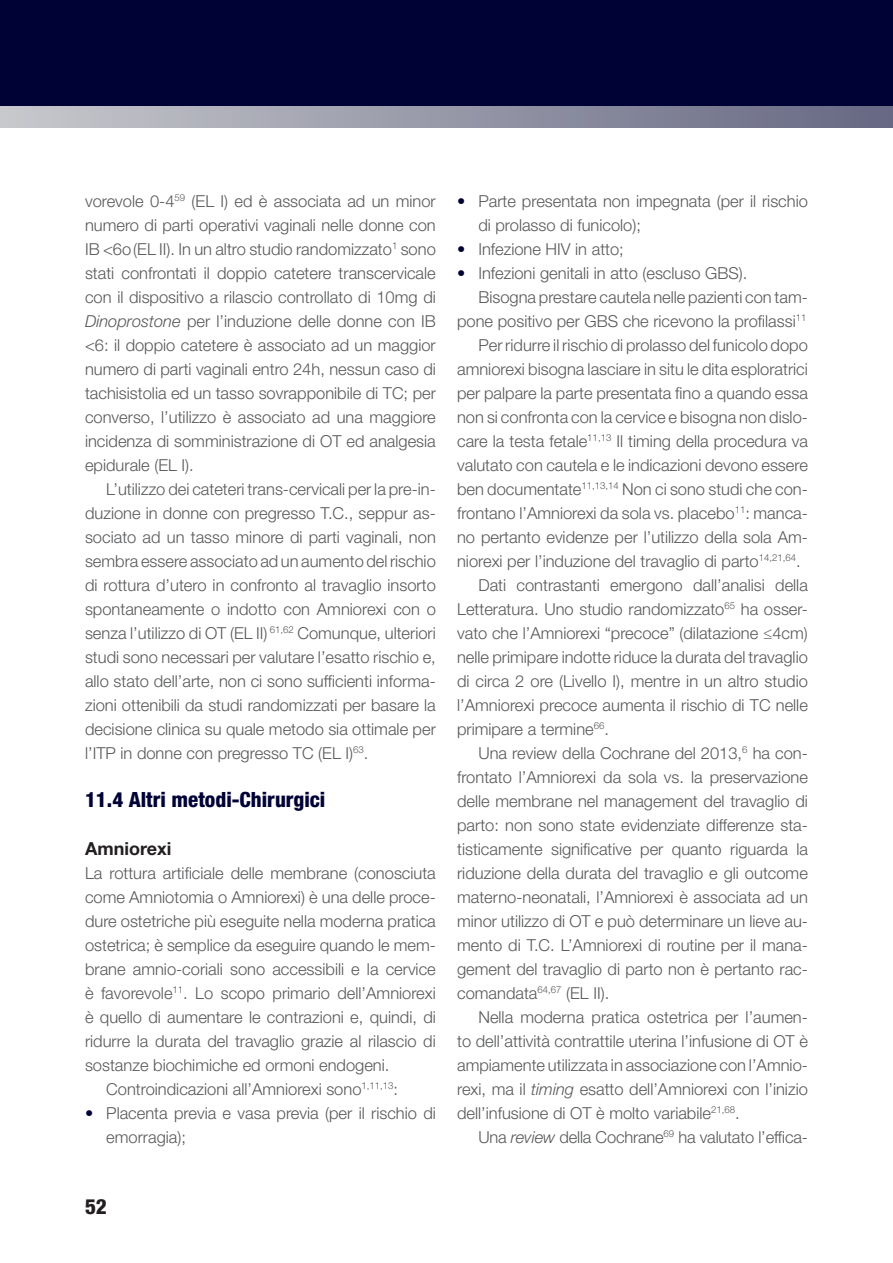
<style>
.page{position:relative;width:893px;height:1263px;background:#fff}
.page>*{position:absolute;margin:0;border:0;box-sizing:border-box;transform-origin:0 0}
.t1{font:800 condensed 21px "Helvetica Neue LT Std";color:#000236}
.t2{font:800 condensed 21px "Helvetica Neue LT Std";color:#231f20}
.t3{font:700 18px "Helvetica Neue LT Std";color:#231f20}
.t4{font:300 16.5px/24px "Helvetica Neue LT Std";color:#57585a;text-align:justify}
.s1{font-style:italic}
.s2{color:#000236}
</style>
<div class="page">
<div style="left:0;top:0;width:893px;height:128px;background:#000236"></div>
<div style="left:0;top:106px;width:893px;height:22px;background:linear-gradient(to right,#c8c9cd,#666783)"></div>
<p class="t4" style="left:85px;top:189px;width:352px">vorevole 0-4<sup>59</sup> (EL I) ed è associata ad un minor numero di parti operativi vaginali nelle donne con IB &lt;6o(EL II). In un altro studio randomizzato<sup>1</sup> sono stati confrontati il doppio catetere transcervicale con il dispositivo a rilascio controllato di 10mg di <span class="s1">Dinoprostone</span> per l’induzione delle donne con IB &lt;6: il doppio catetere è associato ad un maggior numero di parti vaginali entro 24h, nessun caso di tachisistolia ed un tasso sovrapponibile di TC; per converso, l’utilizzo è associato ad una maggiore incidenza di somministrazione di OT ed analgesia epidurale (EL I).</p>
<p class="t4" style="left:85px;top:477px;width:352px;text-indent:21px">L’utilizzo dei cateteri trans-cervicali per la pre-in‑ duzione in donne con pregresso T.C., seppur as‑ sociato ad un tasso minore di parti vaginali, non sembra essere associato ad un aumento del rischio di rottura d’utero in confronto al travaglio insorto spontaneamente o indotto con Amniorexi con o senza l’utilizzo di OT (EL II) <sup>61,62</sup> Comunque, ulteriori studi sono necessari per valutare l’esatto rischio e, allo stato dell’arte, non ci sono sufficienti informa‑ zioni ottenibili da studi randomizzati per basare la decisione clinica su quale metodo sia ottimale per l’ITP in donne con pregresso TC (EL I)<sup>63</sup>.</p>
<p class="t1" style="left:85px;top:786px;width:242px">11.4 Altri metodi-Chirurgici</p>
<p class="t3" style="left:85px;top:837px;width:88px">Amniorexi</p>
<p class="t4" style="left:85px;top:861px;width:352px">La rottura artificiale delle membrane (conosciuta</p>
<p class="t4" style="left:85px;top:885px;width:352px">come Amniotomia o Amniorexi) è una delle proce‑</p>
<p class="t4" style="left:85px;top:909px;width:352px">dure ostetriche più eseguite nella moderna pratica</p>
<p class="t4" style="left:85px;top:933px;width:352px">ostetrica; è semplice da eseguire quando le mem‑</p>
<p class="t4" style="left:85px;top:957px;width:352px">brane amnio-coriali sono accessibili e la cervice</p>
<p class="t4" style="left:85px;top:981px;width:352px">è favorevole<sup>11</sup>. Lo scopo primario dell’Amniorexi</p>
<p class="t4" style="left:85px;top:1005px;width:352px">è quello di aumentare le contrazioni e, quindi, di</p>
<p class="t4" style="left:85px;top:1029px;width:352px">ridurre la durata del travaglio grazie al rilascio di</p>
<p class="t4" style="left:85px;top:1053px;width:306px">sostanze biochimiche ed ormoni endogeni.</p>
<p class="t4" style="left:106px;top:1077px;width:293px">Controindicazioni all’Amniorexi sono<sup>1,11,13</sup>:</p>
<p class="t4" style="left:106px;top:1101px;width:331px;text-indent:-21px"><span class="s2">•</span> Placenta previa e vasa previa (per il rischio di emorragia);</p>
<p class="t2" style="left:85px;top:1194px;width:23px">52</p>
<p class="t4" style="left:478px;top:189px;width:331px;text-indent:-21px"><span class="s2">•</span> Parte presentata non impegnata (per il rischio di prolasso di funicolo);</p>
<p class="t4" style="left:457px;top:237px;width:168px"><span class="s2">•</span> Infezione HIV in atto;</p>
<p class="t4" style="left:457px;top:261px;width:292px"><span class="s2">•</span> Infezioni genitali in atto (escluso GBS).</p>
<p class="t4" style="left:478px;top:285px;width:331px">Bisogna prestare cautela nelle pazienti con tam‑</p>
<p class="t4" style="left:457px;top:309px;width:351px">pone positivo per GBS che ricevono la profilassi<sup>11</sup></p>
<p class="t4" style="left:478px;top:333px;width:331px">Per ridurre il rischio di prolasso del funicolo dopo</p>
<p class="t4" style="left:457px;top:357px;width:352px">amniorexi bisogna lasciare in situ le dita esploratrici</p>
<p class="t4" style="left:457px;top:381px;width:352px">per palpare la parte presentata fino a quando essa</p>
<p class="t4" style="left:457px;top:405px;width:352px">non si confronta con la cervice e bisogna non dislo‑</p>
<p class="t4" style="left:457px;top:429px;width:352px">care la testa fetale<sup>11,13</sup> Il timing della procedura va</p>
<p class="t4" style="left:457px;top:453px;width:352px">valutato con cautela e le indicazioni devono essere</p>
<p class="t4" style="left:457px;top:477px;width:352px">ben documentate<sup>11,13,14</sup> Non ci sono studi che con‑</p>
<p class="t4" style="left:457px;top:501px;width:352px">frontano l’Amniorexi da sola vs. placebo<sup>11</sup>: manca‑</p>
<p class="t4" style="left:457px;top:525px;width:352px">no pertanto evidenze per l’utilizzo della sola Am‑</p>
<p class="t4" style="left:457px;top:549px;width:345px">niorexi per l’induzione del travaglio di parto<sup>14,21,64</sup>.</p>
<p class="t4" style="left:478px;top:573px;width:331px">Dati contrastanti emergono dall’analisi della</p>
<p class="t4" style="left:457px;top:597px;width:352px">Letteratura. Uno studio randomizzato<sup>65</sup> ha osser‑</p>
<p class="t4" style="left:457px;top:621px;width:352px">vato che l’Amniorexi “precoce” (dilatazione ≤4cm)</p>
<p class="t4" style="left:457px;top:645px;width:352px">nelle primipare indotte riduce la durata del travaglio</p>
<p class="t4" style="left:457px;top:669px;width:352px">di circa 2 ore (Livello I), mentre in un altro studio</p>
<p class="t4" style="left:457px;top:693px;width:352px">l’Amniorexi precoce aumenta il rischio di TC nelle</p>
<p class="t4" style="left:457px;top:717px;width:153px">primipare a termine<sup>66</sup>.</p>
<p class="t4" style="left:478px;top:741px;width:331px">Una review della Cochrane del 2013,<sup>6</sup> ha con‑</p>
<p class="t4" style="left:457px;top:765px;width:352px">frontato l’Amniorexi da sola vs. la preservazione</p>
<p class="t4" style="left:457px;top:789px;width:352px">delle membrane nel management del travaglio di</p>
<p class="t4" style="left:457px;top:813px;width:352px">parto: non sono state evidenziate differenze sta‑</p>
<p class="t4" style="left:457px;top:837px;width:352px">tisticamente significative per quanto riguarda la</p>
<p class="t4" style="left:457px;top:861px;width:352px">riduzione della durata del travaglio e gli outcome</p>
<p class="t4" style="left:457px;top:885px;width:352px">materno-neonatali, l’Amniorexi è associata ad un</p>
<p class="t4" style="left:457px;top:909px;width:352px">minor utilizzo di OT e può determinare un lieve au‑</p>
<p class="t4" style="left:457px;top:933px;width:352px">mento di T.C. L’Amniorexi di routine per il mana‑</p>
<p class="t4" style="left:457px;top:957px;width:352px">gement del travaglio di parto non è pertanto rac‑</p>
<p class="t4" style="left:457px;top:981px;width:154px">comandata<sup>64,67</sup> (EL II).</p>
<p class="t4" style="left:478px;top:1005px;width:331px">Nella moderna pratica ostetrica per l’aumen‑</p>
<p class="t4" style="left:457px;top:1029px;width:352px">to dell’attività contrattile uterina l’infusione di OT è</p>
<p class="t4" style="left:457px;top:1053px;width:352px">ampiamente utilizzata in associazione con l’Amnio‑</p>
<p class="t4" style="left:457px;top:1077px;width:352px">rexi, ma il <span class="s1">timing</span> esatto dell’Amniorexi con l’inizio</p>
<p class="t4" style="left:457px;top:1101px;width:284px">dell’infusione di OT è molto variabile<sup>21,68</sup>.</p>
<p class="t4" style="left:478px;top:1125px;width:331px">Una <span class="s1">review</span> della Cochrane<sup>69</sup> ha valutato l’effica‑</p>
</div>
